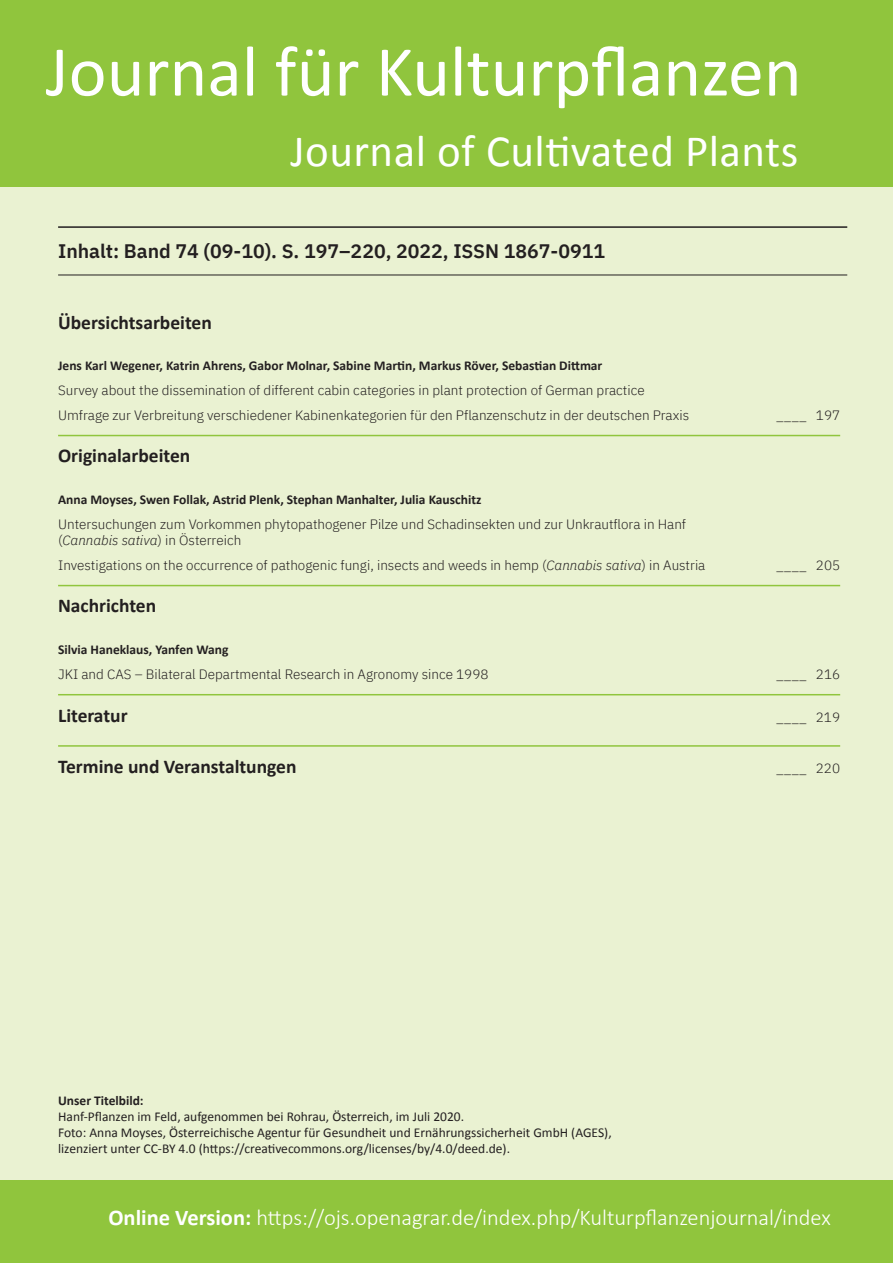
<style>
.page{position:relative;width:893px;height:1263px;background:#90c53d}
.page>*{position:absolute;margin:0;border:0;box-sizing:border-box;transform-origin:0 0}
.t1{font:72px "Calibri";color:#fff}
.t2{font:45px "Calibri";letter-spacing:.01em;color:#fff}
.t3{font:300 22.5px "Calibri";color:#fff}
.t4{font:700 19.5px "Calibri";color:#231f20}
.t5{font:600 19.5px "IBM Plex Sans";color:#231f20}
.t6{font:300 13.5px/24.8px "IBM Plex Sans";color:#231f20}
.t7{font:13.5px/16.2px "Calibri";color:#231f20}
.t8{font:700 13.5px "Calibri";color:#231f20}
.s1{font-style:italic}
.s2{font-weight:700}
</style>
<div class="page">
<div style="left:0;top:187px;width:893px;height:992px;background:#eaf2d2"></div>
<hr style="left:58px;top:226px;width:789px;height:2px;background:#231f20">
<hr style="left:58px;top:275px;width:789px;height:1px;background:#231f20">
<hr style="left:58px;top:435px;width:782px;height:1px;background:#90c53d">
<hr style="left:58px;top:585px;width:782px;height:1px;background:#90c53d">
<hr style="left:58px;top:694px;width:782px;height:1px;background:#90c53d">
<hr style="left:58px;top:745px;width:782px;height:2px;background:#90c53d">
<h1 class="t1" style="left:46px;top:26px;width:757px">Journal für Kulturpflanzen</h1>
<h2 class="t2" style="left:290px;top:123px;width:509px">Journal of Cultivated Plants</h2>
<h3 class="t5" style="left:58px;top:235px;width:549px">Inhalt: Band 74 (09-10). S. 197–220, 2022, ISSN 1867-0911</h3>
<h3 class="t4" style="left:58px;top:310px;width:155px">Übersichtsarbeiten</h3>
<p class="t8" style="left:58px;top:357px;width:546px">Jens Karl Wegener, Katrin Ahrens, Gabor Molnar, Sabine Martin, Markus Röver, Sebastian Dittmar</p>
<p class="t6" style="left:58px;top:377px;width:632px">Survey about the dissemination of different cabin categories in plant protection of German practice<br>Umfrage zur Verbreitung verschiedener Kabinenkategorien für den Pflanzenschutz in der deutschen Praxis</p>
<p class="t6" style="left:776px;top:401px;width:66px">____ 197</p>
<h3 class="t4" style="left:58px;top:443px;width:134px">Originalarbeiten</h3>
<p class="t8" style="left:58px;top:491px;width:425px">Anna Moyses, Swen Follak, Astrid Plenk, Stephan Manhalter, Julia Kauschitz</p>
<p class="t6" style="left:58px;top:515px;width:629px;line-height:16.2px">Untersuchungen zum Vorkommen phytopathogener Pilze und Schadinsekten und zur Unkrautflora in Hanf (<span class="s1">Cannabis sativa</span>) in Österreich</p>
<p class="t6" style="left:58px;top:551px;width:649px">Investigations on the occurrence of pathogenic fungi, insects and weeds in hemp (<span class="s1">Cannabis sativa</span>) in Austria</p>
<p class="t6" style="left:776px;top:551px;width:66px">____ 205</p>
<h3 class="t4" style="left:58px;top:593px;width:100px">Nachrichten</h3>
<p class="t8" style="left:58px;top:641px;width:172px">Silvia Haneklaus, Yanfen Wang</p>
<p class="t6" style="left:58px;top:661px;width:432px">JKI and CAS – Bilateral Departmental Research in Agronomy since 1998</p>
<p class="t6" style="left:776px;top:661px;width:66px">____ 216</p>
<h3 class="t4" style="left:58px;top:703px;width:71px">Literatur</h3>
<p class="t6" style="left:776px;top:703px;width:66px">____ 219</p>
<h3 class="t4" style="left:58px;top:754px;width:240px">Termine und Veranstaltungen</h3>
<p class="t6" style="left:776px;top:754px;width:66px">____ 220</p>
<p class="t8" style="left:58px;top:1091px;width:87px">Unser Titelbild:</p>
<p class="t7" style="left:58px;top:1108px;width:555px">Hanf-Pflanzen im Feld, aufgenommen bei Rohrau, Österreich, im Juli 2020.<br>Foto: Anna Moyses, Österreichische Agentur für Gesundheit und Ernährungssicherheit GmbH (AGES), lizenziert unter CC-BY 4.0 (https://creativecommons.org/licenses/by/4.0/deed.de).</p>
<h3 class="t3" style="left:108px;top:1203px;width:724px"><span class="s2">Online Version:</span> https://ojs.openagrar.de/index.php/Kulturpflanzenjournal/index</h3>
</div>
